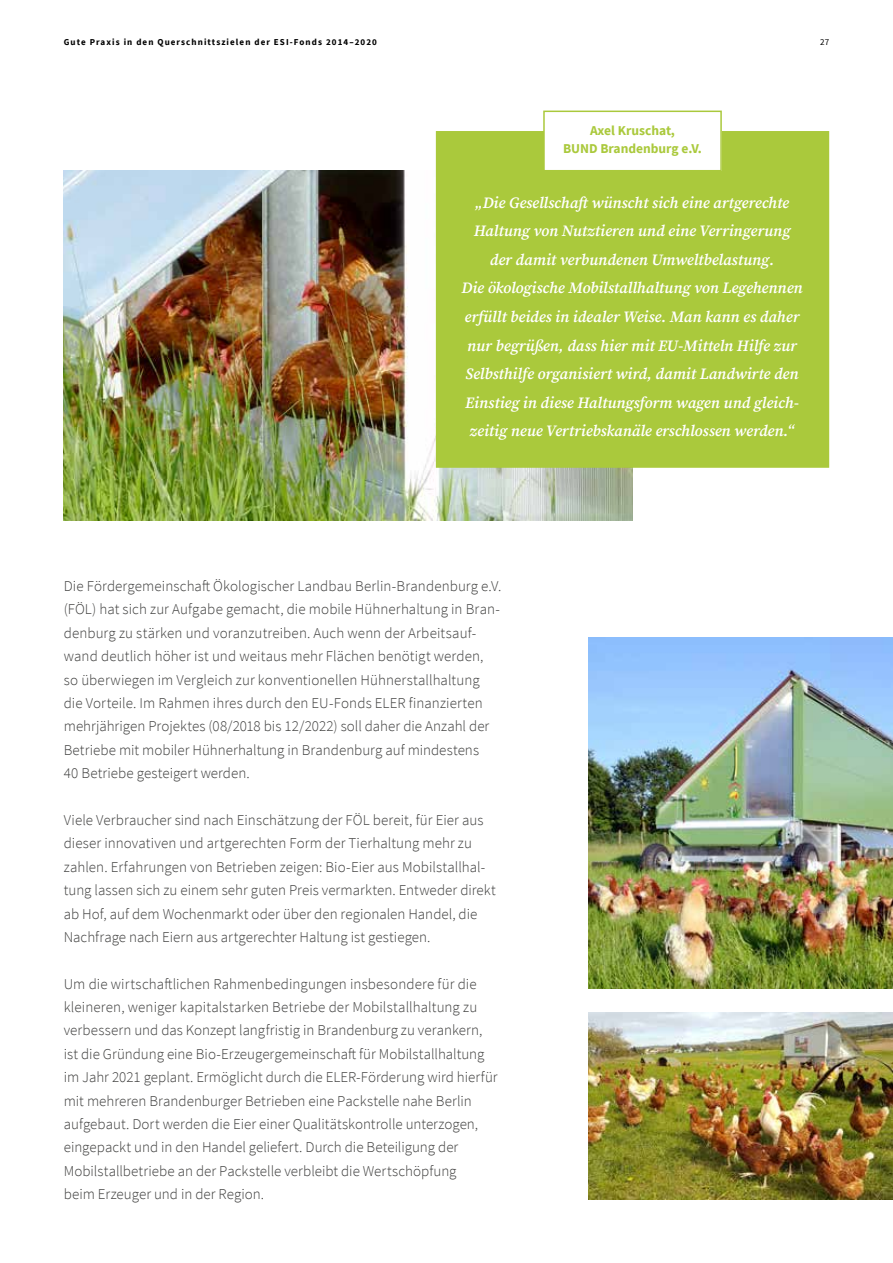
<style>
.page{position:relative;width:893px;height:1263px;background:#fff}
.page>*{position:absolute;margin:0;border:0;box-sizing:border-box;transform-origin:0 0}
.t1{font:italic 600 15.75px/28.5px "Source Serif Pro";color:#fff;text-align:center}
.t2{font:300 15px/23.4px "Source Sans Pro";letter-spacing:.005em;color:#3c3c3b}
.t3{font:700 13.5px/18px "Source Sans Pro";color:#aac93c;text-align:center}
.t4{font:700 9px "Source Sans Pro";letter-spacing:.12em;color:#000}
.t5{font:9px "Source Sans Pro";color:#000}
</style>
<div class="page">
<img style="left:64px;top:170px;width:568px;height:351px">
<img style="left:588px;top:638px;width:305px;height:351px">
<img style="left:588px;top:1012px;width:305px;height:187px">
<div style="left:436px;top:131px;width:393px;height:337px;background:#aac93c;border:2px solid #aac93c"></div>
<div style="left:544px;top:111px;width:177px;height:60px;background:#fff"></div>
<div style="left:543px;top:111px;width:179px;height:60px;border:2px solid #aac93c"></div>
<p class="t4" style="left:64px;top:36px;width:315px">Gute Praxis in den Querschnittszielen der ESI-Fonds 2014–2020</p>
<p class="t5" style="left:820px;top:36px;width:10px">27</p>
<p class="t3" style="left:563px;top:121px;width:140px">Axel Kruschat,<br>BUND Brandenburg e.V.</p>
<p class="t1" style="left:461px;top:188px;width:343px">„Die Gesellschaft wünscht sich eine artgerechte Haltung von Nutztieren und eine Verringerung der damit verbundenen Umweltbelastung.<br>Die ökologische Mobilstallhaltung von Legehennen erfüllt beides in idealer Weise. Man kann es daher nur begrüßen, dass hier mit EU-Mitteln Hilfe zur Selbsthilfe organisiert wird, damit Landwirte den Einstieg in diese Haltungsform wagen und gleich&shy;zeitig neue Vertriebskanäle erschlossen werden.“</p>
<p class="t2" style="left:64px;top:574px;width:439px">Die Fördergemeinschaft Ökologischer Landbau Berlin-Brandenburg e.V. (FÖL) hat sich zur Aufgabe gemacht, die mobile Hühnerhaltung in Bran&shy;denburg zu stärken und voranzutreiben. Auch wenn der Arbeitsauf&shy;wand deutlich höher ist und weitaus mehr Flächen benötigt werden, so überwiegen im Vergleich zur konventionellen Hühnerstallhaltung die Vorteile. Im Rahmen ihres durch den EU-Fonds ELER finanzierten mehrjährigen Projektes (08/2018 bis 12/2022) soll daher die Anzahl der Betriebe mit mobiler Hühnerhaltung in Brandenburg auf mindestens<br>40 Betriebe gesteigert werden.</p>
<p class="t2" style="left:64px;top:808px;width:433px">Viele Verbraucher sind nach Einschätzung der FÖL bereit, für Eier aus dieser innovativen und artgerechten Form der Tierhaltung mehr zu zahlen. Erfahrungen von Betrieben zeigen: Bio-Eier aus Mobilstallhal&shy;tung lassen sich zu einem sehr guten Preis vermarkten. Entweder direkt ab Hof, auf dem Wochenmarkt oder über den regionalen Handel, die Nachfrage nach Eiern aus artgerechter Haltung ist gestiegen.</p>
<p class="t2" style="left:64px;top:972px;width:435px">Um die wirtschaftlichen Rahmenbedingungen insbesondere für die kleineren, weniger kapitalstarken Betriebe der Mobilstallhaltung zu verbessern und das Konzept langfristig in Brandenburg zu verankern, ist die Gründung eine Bio-Erzeugergemeinschaft für Mobilstallhaltung im Jahr 2021 geplant. Ermöglicht durch die ELER-Förderung wird hierfür mit mehreren Brandenburger Betrieben eine Packstelle nahe Berlin aufgebaut. Dort werden die Eier einer Qualitätskontrolle unterzogen, eingepackt und in den Handel geliefert. Durch die Beteiligung der Mobilstallbetriebe an der Packstelle verbleibt die Wertschöpfung<br>beim Erzeuger und in der Region.</p>
</div>
